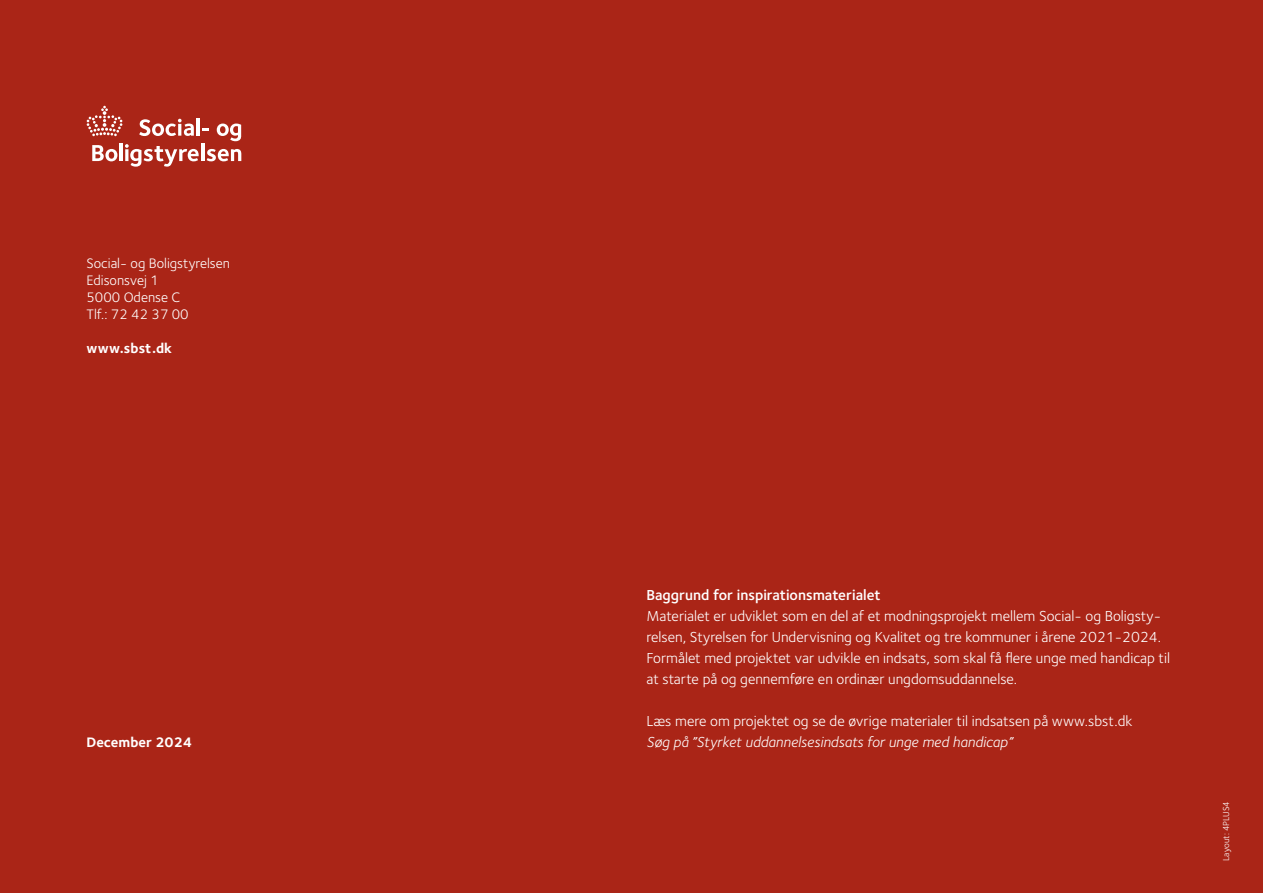
<style>
.page{position:relative;width:1263px;height:893px;background:#aa2517}
.page>*{position:absolute;margin:0;border:0;box-sizing:border-box;transform-origin:0 0}
.bagside_brød{font:15px/21px "Foundry Sterling";color:#fff}
.bagside_brød-2{font:italic 15px "Foundry Sterling";color:#fff}
.bagside_H1{font:600 15px "Foundry Sterling";color:#fff}
.Indhold_Bagside{font:14.25px "Foundry Sterling";color:#fff}
.Indhold_Bagside_fed{font:700 14.25px "Foundry Sterling";color:#fff}
.Indhold_Bagside_fed-2{font:9px "Foundry Sterling";color:#fff}
</style>
<div class="page">
<svg style="left:87px;top:106px;width:35px;height:30px"></svg>
<svg style="left:139px;top:119px;width:55px;height:17px"></svg>
<hr style="left:197px;top:118px;width:3px;height:18px;background:#fff">
<svg style="left:202px;top:128px;width:7px;height:3px"></svg>
<svg style="left:217px;top:124px;width:24px;height:17px"></svg>
<svg style="left:92px;top:145px;width:25px;height:16px"></svg>
<hr style="left:119px;top:144px;width:4px;height:17px;background:#fff">
<svg style="left:125px;top:144px;width:74px;height:23px"></svg>
<hr style="left:201px;top:144px;width:3px;height:17px;background:#fff">
<svg style="left:207px;top:149px;width:34px;height:12px"></svg>
<p class="Indhold_Bagside" style="left:86px;top:255px;width:145px">Social- og Boligstyrelsen</p>
<p class="Indhold_Bagside" style="left:86px;top:272px;width:74px">Edisonsvej 1</p>
<p class="Indhold_Bagside" style="left:86px;top:289px;width:95px">5000 Odense C</p>
<p class="Indhold_Bagside" style="left:86px;top:306px;width:104px">Tlf.: 72 42 37 00</p>
<p class="Indhold_Bagside_fed" style="left:86px;top:340px;width:87px">www.sbst.dk</p>
<p class="Indhold_Bagside_fed" style="left:86px;top:734px;width:107px">December 2024</p>
<h1 class="bagside_H1" style="left:646px;top:586px;width:236px">Baggrund for inspirationsmaterialet</h1>
<p class="bagside_brød" style="left:646px;top:606px;width:525px">Materialet er udviklet som en del af et modningsprojekt mellem Social- og Boligsty&shy;relsen, Styrelsen for Undervisning og Kvalitet og tre kommuner i årene 2021-2024.<br>Formålet med projektet var udvikle en indsats, som skal få flere unge med handicap til at starte på og gennemføre en ordinær ungdomsuddannelse.</p>
<p class="bagside_brød" style="left:646px;top:711px;width:488px">Læs mere om projektet og se de øvrige materialer til indsatsen på www.sbst.dk</p>
<p class="bagside_brød-2" style="left:646px;top:733px;width:368px">Søg på ”Styrket uddannelsesindsats for unge med handicap”</p>
<p class="Indhold_Bagside_fed-2" style="left:1221px;top:861px;width:61px;rotate:-90deg">Layout: 4PLUS4</p>
</div>
